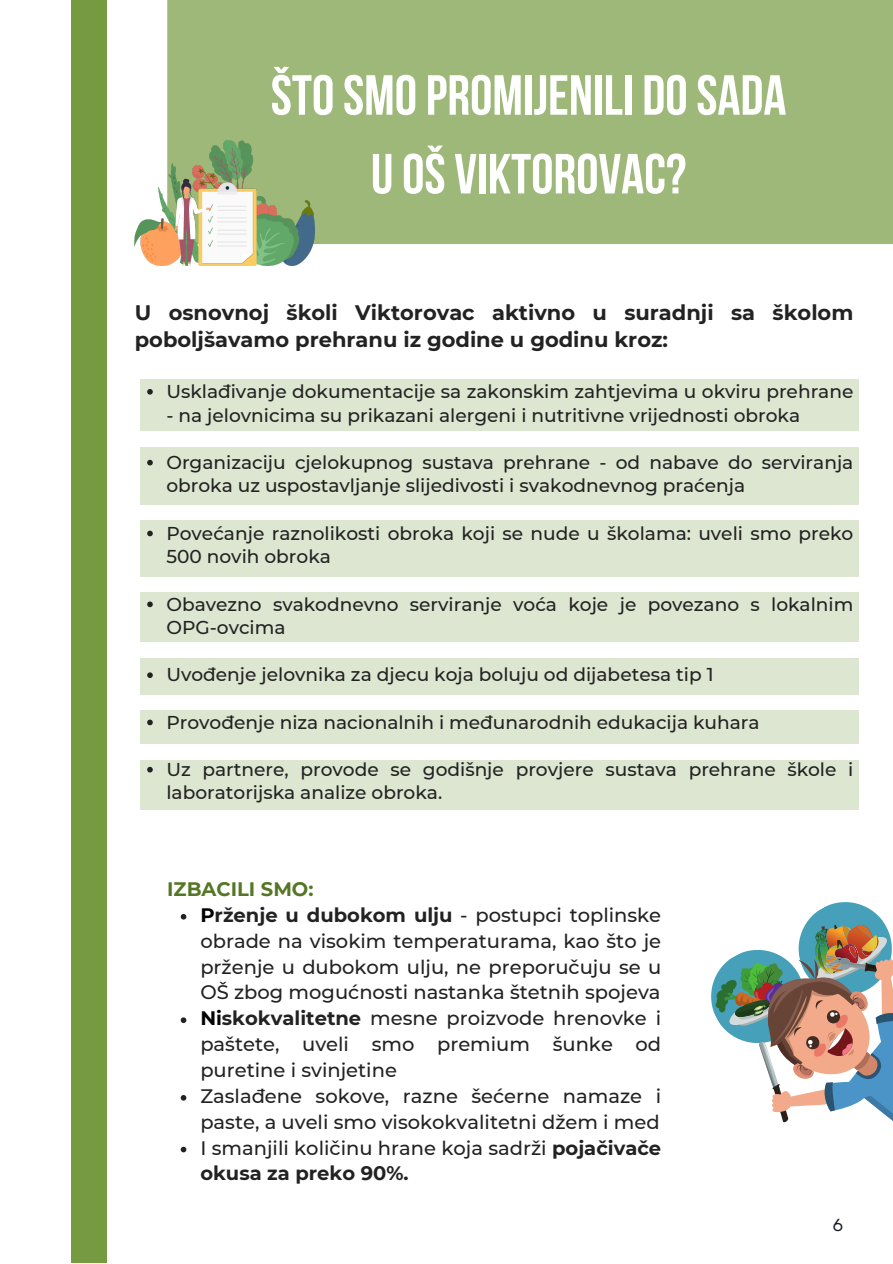
<style>
.page{position:relative;width:893px;height:1264px;background:#fff}
.page>*{position:absolute;margin:0;border:0;box-sizing:border-box;transform-origin:0 0}
.t1{font:700 56.4px "Bebas Neue";color:#fff}
.t2{font:700 21px/27px "Montserrat";color:#222}
.t3{font:500 19.5px/25.8px "Montserrat";color:#222;text-align:justify}
.t4{font:700 19.5px "Montserrat";color:#557626}
.t5{font:500 18.6px/23.5px "Montserrat";color:#222}
.t6{font:17.4px "Garet";color:#181e25}
.s1{font-weight:700;color:#000}
.s2{font-weight:700}
</style>
<div class="page">
<div style="left:167px;top:0;width:725px;height:244px;background:#9eb87a"></div>
<div style="left:71px;top:0;width:36px;height:1262px;background:#759a41"></div>
<div style="left:140px;top:759px;width:718px;height:50px;background:#dce6d0"></div>
<div style="left:140px;top:446px;width:718px;height:58px;background:#dce6d0"></div>
<div style="left:140px;top:379px;width:718px;height:52px;background:#dce6d0"></div>
<div style="left:140px;top:520px;width:718px;height:56px;background:#dce6d0"></div>
<div style="left:140px;top:592px;width:718px;height:50px;background:#dce6d0"></div>
<div style="left:140px;top:657px;width:718px;height:37px;background:#dce6d0"></div>
<div style="left:140px;top:710px;width:718px;height:33px;background:#dce6d0"></div>
<img style="left:135px;top:141px;width:180px;height:124px">
<svg style="left:711px;top:902px;width:181px;height:221px"></svg>
<svg style="left:181px;top:914px;width:5px;height:5px"></svg>
<svg style="left:181px;top:1017px;width:5px;height:6px"></svg>
<svg style="left:181px;top:1095px;width:5px;height:5px"></svg>
<svg style="left:181px;top:1146px;width:5px;height:6px"></svg>
<svg style="left:147px;top:389px;width:6px;height:5px"></svg>
<svg style="left:147px;top:460px;width:6px;height:5px"></svg>
<svg style="left:147px;top:530px;width:6px;height:6px"></svg>
<svg style="left:147px;top:601px;width:6px;height:6px"></svg>
<svg style="left:147px;top:672px;width:6px;height:6px"></svg>
<svg style="left:147px;top:719px;width:6px;height:6px"></svg>
<svg style="left:147px;top:766px;width:6px;height:6px"></svg>
<p class="t1" style="left:271px;top:72px;width:517px">ŠTOSMOPROMIJENILI DOSADA</p>
<p class="t1" style="left:371px;top:151px;width:317px">UOŠ VIKTOROVAC?</p>
<p class="t2" style="left:135px;top:299px;width:720px">U osnovnoj školi Viktorovac aktivno u suradnji sa školom poboljšavamo prehranu iz godine u godinu kroz:</p>
<p class="t5" style="left:166px;top:379px;width:688px">Usklađivanje dokumentacije sa zakonskim zahtjevima u okviru prehrane</p>
<p class="t5" style="left:166px;top:403px;width:635px">- na jelovnicima su prikazani alergeni i nutritivne vrijednosti obroka</p>
<p class="t5" style="left:166px;top:450px;width:688px">Organizaciju cjelokupnog sustava prehrane - od nabave do serviranja obroka uz uspostavljanje slijedivosti i svakodnevnog praćenja</p>
<p class="t5" style="left:166px;top:521px;width:688px">Povećanje raznolikosti obroka koji se nude u školama: uveli smo preko<br>500 novih obroka</p>
<p class="t5" style="left:166px;top:592px;width:688px">Obavezno svakodnevno serviranje voća koje je povezano s lokalnim<br>OPG-ovcima</p>
<p class="t5" style="left:166px;top:663px;width:548px">Uvođenje jelovnika za djecu koja boluju od dijabetesa tip 1</p>
<p class="t5" style="left:166px;top:710px;width:594px">Provođenje niza nacionalnih i međunarodnih edukacija kuhara</p>
<p class="t5" style="left:166px;top:757px;width:688px">Uz partnere, provode se godišnje provjere sustava prehrane škole i laboratorijska analize obroka.</p>
<p class="t4" style="left:167px;top:877px;width:148px">IZBACILI SMO:</p>
<p class="t3" style="left:200px;top:901px;width:462px"><span class="s1">P</span><span class="s2">rženje u dubokom ulju</span> - postupci toplinske obrade na visokim temperaturama, kao što je prženje u dubokom ulju, ne preporučuju se u OŠ zbog mogućnosti nastanka štetnih spojeva</p>
<p class="t3" style="left:200px;top:1005px;width:462px"><span class="s1">Ni</span><span class="s2">skokvalitetne</span> mesne proizvode hrenovke i paštete, uveli smo premium šunke od puretine i svinjetine</p>
<p class="t3" style="left:200px;top:1082px;width:462px">Zaslađene sokove, razne šećerne namaze i paste, a uveli smo visokokvalitetni džem i med</p>
<p class="t3" style="left:200px;top:1134px;width:462px">I smanjili količinu hrane koja sadrži <span class="s2">pojačivače okusa za preko 90%.</span></p>
<p class="t6" style="left:832px;top:1212px;width:13px">6</p>
</div>
